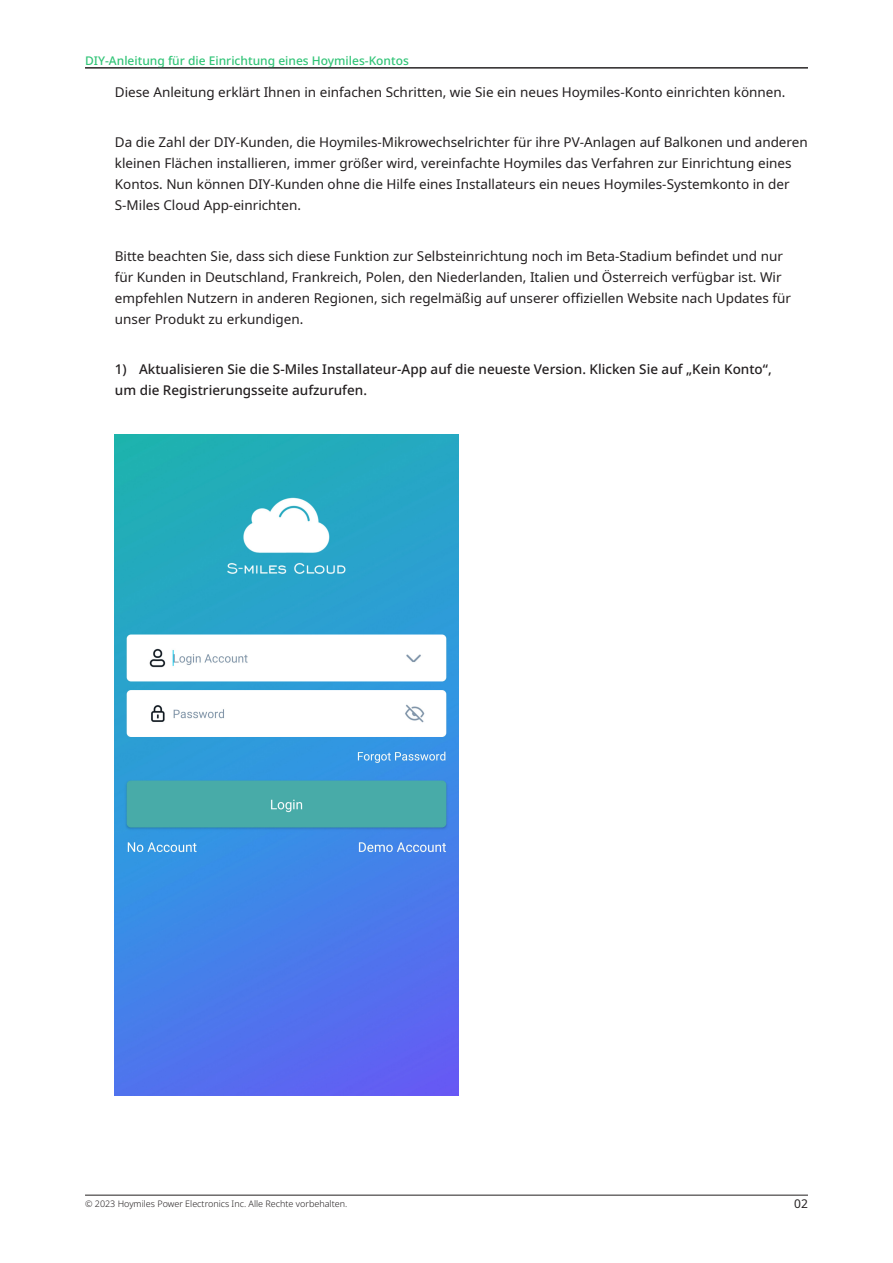
<style>
.page{position:relative;width:893px;height:1263px;background:#fff}
.page>*{position:absolute;margin:0;border:0;box-sizing:border-box;transform-origin:0 0}
.Body{font:13.5px/21px "Noto Sans";color:#231f20}
.Body-2{font:500 13.5px/21px "Noto Sans";color:#231f20}
.t1{font:500 12px "Noto Sans";color:#31c477}
.t2{font:12px "Noto Sans";color:#231f20}
.t3{font:300 9px "Noto Sans";color:#231f20}
</style>
<div class="page">
<hr style="left:85px;top:1195px;width:723px;height:1px;background:#231f20">
<img style="left:115px;top:434px;width:344px;height:661px">
<hr style="left:85px;top:68px;width:723px;height:1px;background:#231f20">
<p class="t1" style="left:85px;top:52px;width:325px">DIY-Anleitung für die Einrichtung eines Hoymiles-Kontos</p>
<p class="Body" style="left:115px;top:82px;width:672px">Diese Anleitung erklärt Ihnen in einfachen Schritten, wie Sie ein neues Hoymiles-Konto einrichten können.</p>
<p class="Body" style="left:115px;top:132px;width:694px">Da die Zahl der DIY-Kunden, die Hoymiles-Mikrowechselrichter für ihre PV-Anlagen auf Balkonen und anderen kleinen Flächen installieren, immer größer wird, vereinfachte Hoymiles das Verfahren zur Einrichtung eines Kontos. Nun können DIY-Kunden ohne die Hilfe eines Installateurs ein neues Hoymiles-Systemkonto in der S-Miles Cloud App-einrichten.</p>
<p class="Body" style="left:115px;top:246px;width:678px">Bitte beachten Sie, dass sich diese Funktion zur Selbsteinrichtung noch im Beta-Stadium befindet und nur für Kunden in Deutschland, Frankreich, Polen, den Niederlanden, Italien und Österreich verfügbar ist. Wir empfehlen Nutzern in anderen Regionen, sich regelmäßig auf unserer offiziellen Website nach Updates für unser Produkt zu erkundigen.</p>
<p class="Body-2" style="left:115px;top:359px;width:658px">1) Aktualisieren Sie die S-Miles Installateur-App auf die neueste Version. Klicken Sie auf „Kein Konto“, um die Registrierungsseite aufzurufen.</p>
<p class="t3" style="left:85px;top:1197px;width:264px">© 2023 Hoymiles Power Electronics Inc. Alle Rechte vorbehalten.</p>
<p class="t2" style="left:794px;top:1195px;width:15px">02</p>
</div>
